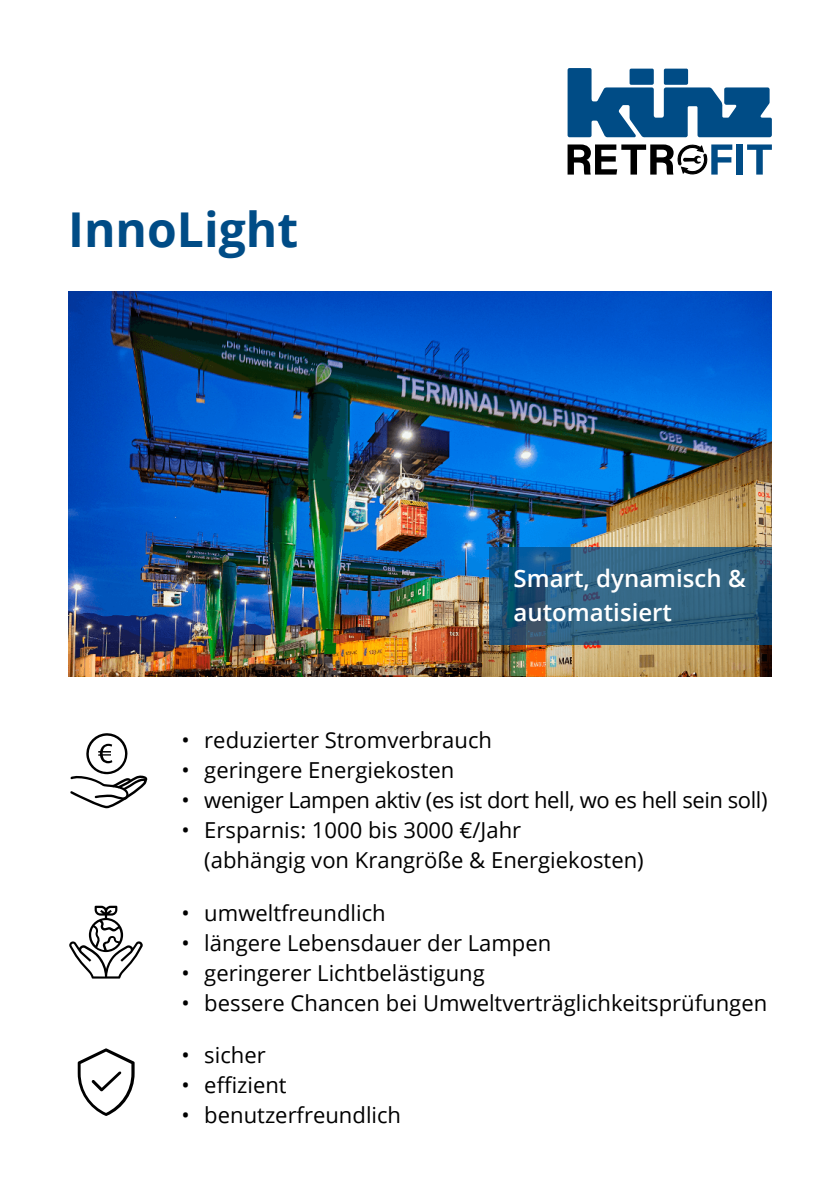
<style>
.page{position:relative;width:840px;height:1191px;background:#fff}
.page>*{position:absolute;margin:0;border:0;box-sizing:border-box;transform-origin:0 0}
.t1{font:700 48px "Open Sans";color:#004c86}
.t2{font:600 24px/34px "Open Sans";color:#fff}
.t3{font:22px/30px "Open Sans";color:#000}
.t4{font:22px "Open Sans";letter-spacing:-.02em;color:#000}
</style>
<div class="page">
<img style="left:68px;top:291px;width:703px;height:385px">
<div style="left:736px;top:144px;width:6px;height:31px;background:#004c86"></div>
<svg style="left:747px;top:144px;width:24px;height:31px"></svg>
<svg style="left:567px;top:144px;width:165px;height:31px"></svg>
<svg style="left:567px;top:68px;width:204px;height:69px"></svg>
<svg style="left:489px;top:547px;width:282px;height:97px;background:#2b5e80"></svg>
<svg style="left:70px;top:733px;width:77px;height:75px"></svg>
<svg style="left:69px;top:905px;width:74px;height:73px"></svg>
<svg style="left:78px;top:1048px;width:56px;height:68px"></svg>
<h1 class="t1" style="left:68px;top:195px;width:231px">InnoLight</h1>
<p class="t2" style="left:513px;top:561px;width:233px">Smart, dynamisch &amp; automatisiert</p>
<p class="t3" style="left:181px;top:724px;width:312px">• reduzierter Stromverbrauch</p>
<p class="t3" style="left:181px;top:754px;width:274px">• geringere Energiekosten</p>
<p class="t4" style="left:181px;top:785px;width:587px">• weniger Lampen aktiv (es ist dort hell, wo es hell sein soll)</p>
<p class="t3" style="left:204px;top:814px;width:440px;text-indent:-23px">• Ersparnis: 1000 bis 3000 €/Jahr<br>(abhängig von Krangröße &amp; Energiekosten)</p>
<p class="t3" style="left:181px;top:898px;width:205px">• umweltfreundlich</p>
<p class="t3" style="left:181px;top:928px;width:371px">• längere Lebensdauer der Lampen</p>
<p class="t3" style="left:181px;top:958px;width:304px">• geringerer Lichtbelästigung</p>
<p class="t3" style="left:181px;top:988px;width:586px">• bessere Chancen bei Umweltverträglichkeitsprüfungen</p>
<p class="t3" style="left:181px;top:1039px;width:86px">• sicher</p>
<p class="t3" style="left:181px;top:1069px;width:107px">• effizient</p>
<p class="t3" style="left:181px;top:1099px;width:221px">• benutzerfreundlich</p>
</div>
